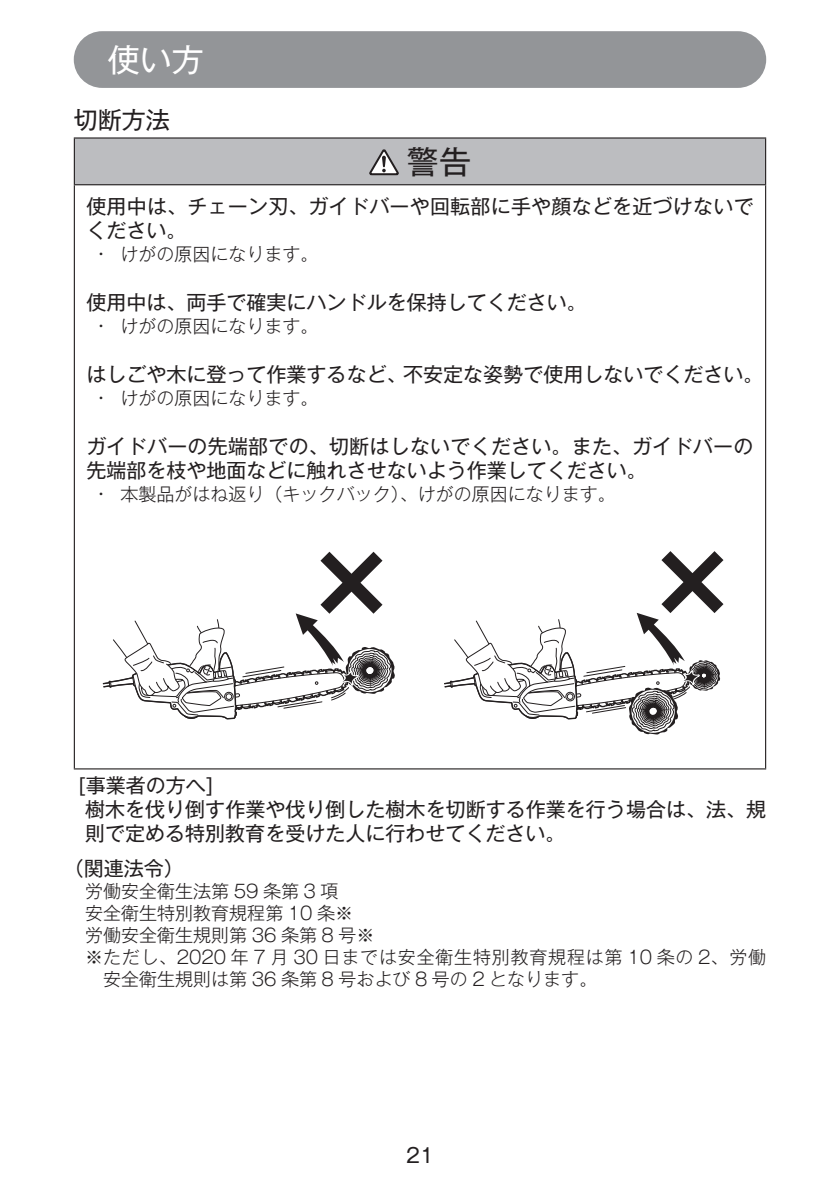
<style>
.page{position:relative;width:840px;height:1191px;background:#fff}
.page>*{position:absolute;margin:0;border:0;box-sizing:border-box;transform-origin:0 0}
.t1{font:32px "Gothic MB101 Pro";color:#fff}
.t2{font:32px "Gothic MB101 Pro";color:#231f20}
.t3{font:24px "Gothic MB101 Pro";color:#231f20}
.t4{font:20px/24px "Gothic MB101 Pro";color:#231f20}
.t5{font:300 18px "Gothic MB101 Pro";color:#231f20}
.t6{font:300 18px "Gothic MB101 Pro";letter-spacing:.045em;color:#231f20}
</style>
<div class="page">
<div style="left:74px;top:31px;width:691px;height:57px;background:#939598;border-radius:28px"></div>
<div style="left:74px;top:138px;width:691px;height:47px;background:#bcbdc0"></div>
<hr style="left:74px;top:185px;width:1px;height:583px;background:#231f20">
<hr style="left:764px;top:185px;width:1px;height:583px;background:#231f20">
<hr style="left:74px;top:137px;width:691px;height:2px;background:#231f20">
<hr style="left:74px;top:139px;width:1px;height:45px;background:#231f20">
<hr style="left:764px;top:139px;width:1px;height:45px;background:#231f20">
<hr style="left:74px;top:184px;width:691px;height:1px;background:#231f20">
<hr style="left:74px;top:768px;width:691px;height:1px;background:#231f20">
<svg style="left:369px;top:149px;width:30px;height:26px"></svg>
<svg style="left:444px;top:551px;width:279px;height:184px"></svg>
<svg style="left:102px;top:552px;width:293px;height:168px"></svg>
<h1 class="t1" style="left:108px;top:33px;width:97px">使い方</h1>
<p class="t3" style="left:74px;top:100px;width:97px">切断方法</p>
<h1 class="t2" style="left:407px;top:135px;width:65px">警告</h1>
<p class="t4" style="left:86px;top:192px;width:668px">使用中は、チェーン刃、ガイドバーや回転部に手や顔などを近づけないでください。</p>
<p class="t5" style="left:98px;top:239px;width:222px">• けがの原因になります。</p>
<p class="t4" style="left:86px;top:288px;width:501px">使用中は、両手で確実にハンドルを保持してください。</p>
<p class="t5" style="left:98px;top:311px;width:222px">• けがの原因になります。</p>
<p class="t4" style="left:86px;top:360px;width:678px">はしごや木に登って作業するなど、不安定な姿勢で使用しないでください。</p>
<p class="t5" style="left:98px;top:383px;width:222px">• けがの原因になります。</p>
<p class="t4" style="left:86px;top:432px;width:668px">ガイドバーの先端部での、切断はしないでください。また、ガイドバーの先端部を枝や地面などに触れさせないよう作業してください。</p>
<p class="t5" style="left:98px;top:479px;width:519px">• 本製品がはね返り（キックバック）、けがの原因になります。</p>
<p class="t4" style="left:85px;top:770px;width:682px;text-indent:-7px">[事業者の方へ]<br>樹木を伐り倒す作業や伐り倒した樹木を切断する作業を行う場合は、法、規則で定める特別教育を受けた人に行わせてください。</p>
<p class="t4" style="left:64px;top:853px;width:121px">（関連法令）</p>
<p class="t5" style="left:85px;top:876px;width:254px">労働安全衛生法第 59 条第 3 項</p>
<p class="t5" style="left:85px;top:898px;width:269px">安全衛生特別教育規程第 10 条※</p>
<p class="t5" style="left:85px;top:920px;width:290px">労働安全衛生規則第 36 条第 8 号※</p>
<p class="t6" style="left:85px;top:942px;width:682px">※ただし、2020 年 7 月 30 日までは安全衛生特別教育規程は第 10 条の 2、労働</p>
<p class="t5" style="left:103px;top:964px;width:495px">安全衛生規則は第 36 条第 8 号および 8 号の 2 となります。</p>
<p class="t4" style="left:406px;top:1140px;width:29px">21</p>
</div>
